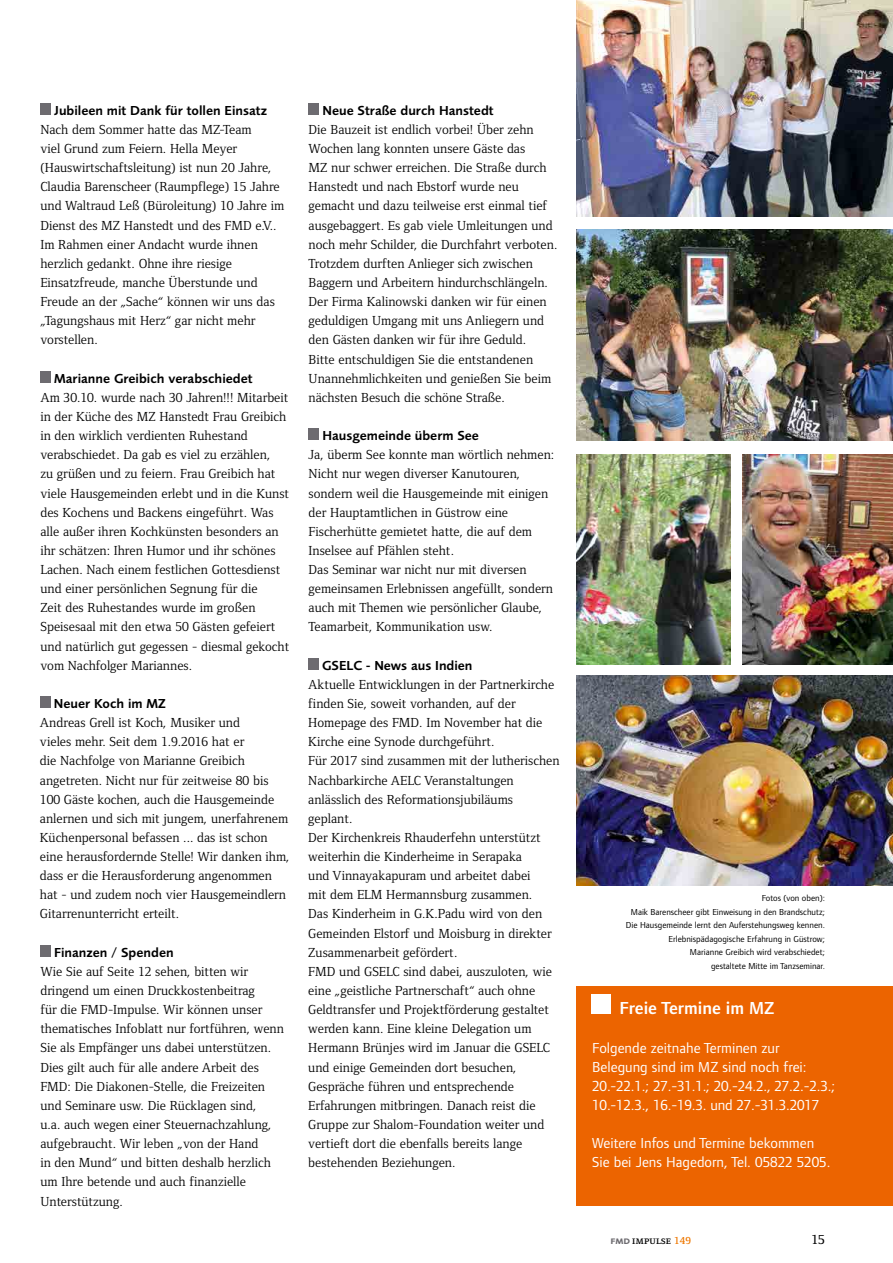
<style>
.page{position:relative;width:893px;height:1263px;background:#fff}
.page>*{position:absolute;margin:0;border:0;box-sizing:border-box;transform-origin:0 0}
.t1{font:600 18px "Foundry Form Sans";color:#fff}
.t2{font:15px/19.2px "Foundry Form Sans";color:#fff}
.t3{font:13.5px/19.2px "Foundry Form Serif";color:#000}
.t4{font:600 13.5px "Foundry Sans";color:#000}
.t5{font:500 13.5px "Foundry Form Serif";color:#000}
.t6{font:10.5px "Foundry Form Serif Demi SC";letter-spacing:.02em;color:#000}
.t7{font:9px/13.5px "Foundry Form Sans";color:#000;text-align:right}
.s1{font-family:"Foundry Sans Expert";font-weight:600;color:#6d6b70}
.s2{font-family:"Foundry Form Serif";font-weight:600;color:#e70}
</style>
<div class="page">
<div style="left:576px;top:986px;width:317px;height:219px;background:#ec6400"></div>
<div style="left:40px;top:696px;width:10px;height:12px;background:#6d6b70"></div>
<div style="left:592px;top:995px;width:19px;height:19px;background:#fff"></div>
<div style="left:309px;top:428px;width:10px;height:12px;background:#6d6b70"></div>
<div style="left:309px;top:103px;width:10px;height:12px;background:#6d6b70"></div>
<div style="left:40px;top:371px;width:11px;height:12px;background:#6d6b70"></div>
<div style="left:40px;top:945px;width:11px;height:12px;background:#6d6b70"></div>
<div style="left:308px;top:658px;width:10px;height:12px;background:#6d6b70"></div>
<div style="left:40px;top:103px;width:11px;height:12px;background:#6d6b70"></div>
<img style="left:576px;top:0;width:317px;height:216px">
<img style="left:576px;top:230px;width:317px;height:210px">
<img style="left:742px;top:454px;width:151px;height:211px">
<img style="left:576px;top:454px;width:154px;height:211px">
<img style="left:576px;top:675px;width:317px;height:210px">
<p class="t4" style="left:54px;top:102px;width:214px">Jubileen mit Dank für tollen Einsatz</p>
<p class="t3" style="left:40px;top:120px;width:245px">Nach dem Sommer hatte das MZ-Team<br>viel Grund zum Feiern. Hella Meyer (Hauswirtschaftsleitung) ist nun 20 Jahre, Claudia Barenscheer (Raumpflege) 15 Jahre und Waltraud Leß (Büroleitung) 10 Jahre im Dienst des MZ Hanstedt und des FMD e.V..<br>Im Rahmen einer Andacht wurde ihnen herzlich gedankt. Ohne ihre riesige Einsatzfreude, manche Überstunde und Freude an der „Sache“ können wir uns das „Tagungshaus mit Herz“ gar nicht mehr vorstellen.</p>
<p class="t4" style="left:54px;top:370px;width:200px">Marianne Greibich verabschiedet</p>
<p class="t3" style="left:40px;top:388px;width:250px">Am 30.10. wurde nach 30 Jahren!!! Mitarbeit in der Küche des MZ Hanstedt Frau Greibich in den wirklich verdienten Ruhestand verabschiedet. Da gab es viel zu erzählen,<br>zu grüßen und zu feiern. Frau Greibich hat viele Hausgemeinden erlebt und in die Kunst des Kochens und Backens eingeführt. Was alle außer ihren Kochkünsten besonders an ihr schätzen: Ihren Humor und ihr schönes Lachen. Nach einem festlichen Gottesdienst und einer persönlichen Segnung für die<br>Zeit des Ruhestandes wurde im großen Speisesaal mit den etwa 50 Gästen gefeiert und natürlich gut gegessen - diesmal gekocht vom Nachfolger Mariannes.</p>
<p class="t4" style="left:54px;top:696px;width:114px">Neuer Koch im MZ</p>
<p class="t3" style="left:40px;top:713px;width:251px">Andreas Grell ist Koch, Musiker und<br>vieles mehr. Seit dem 1.9.2016 hat er<br>die Nachfolge von Marianne Greibich angetreten. Nicht nur für zeitweise 80 bis 100 Gäste kochen, auch die Hausgemeinde anlernen und sich mit jungem, unerfahrenem Küchenpersonal befassen ... das ist schon eine herausfordernde Stelle! Wir danken ihm, dass er die Herausforderung angenommen hat - und zudem noch vier Hausgemeindlern Gitarrenunterricht erteilt.</p>
<p class="t4" style="left:54px;top:944px;width:121px">Finanzen / Spenden</p>
<p class="t3" style="left:40px;top:962px;width:245px">Wie Sie auf Seite 12 sehen, bitten wir dringend um einen Druckkostenbeitrag<br>für die FMD-Impulse. Wir können unser thematisches Infoblatt nur fortführen, wenn Sie als Empfänger uns dabei unterstützen.<br>Dies gilt auch für alle andere Arbeit des FMD: Die Diakonen-Stelle, die Freizeiten und Seminare usw. Die Rücklagen sind,<br>u.a. auch wegen einer Steuernachzahlung, aufgebraucht. Wir leben „von der Hand<br>in den Mund“ und bitten deshalb herzlich um Ihre betende und auch finanzielle Unterstützung.</p>
<p class="t4" style="left:322px;top:102px;width:173px">Neue Straße durch Hanstedt</p>
<p class="t3" style="left:309px;top:120px;width:250px">Die Bauzeit ist endlich vorbei! Über zehn Wochen lang konnten unsere Gäste das<br>MZ nur schwer erreichen. Die Straße durch Hanstedt und nach Ebstorf wurde neu gemacht und dazu teilweise erst einmal tief ausgebaggert. Es gab viele Umleitungen und noch mehr Schilder, die Durchfahrt verboten.<br>Trotzdem durften Anlieger sich zwischen Baggern und Arbeitern hindurchschlängeln.<br>Der Firma Kalinowski danken wir für einen geduldigen Umgang mit uns Anliegern und den Gästen danken wir für ihre Geduld.<br>Bitte entschuldigen Sie die entstandenen Unannehmlichkeiten und genießen Sie beim nächsten Besuch die schöne Straße.</p>
<p class="t4" style="left:322px;top:428px;width:158px">Hausgemeinde überm See</p>
<p class="t3" style="left:309px;top:445px;width:247px">Ja, überm See konnte man wörtlich nehmen:<br>Nicht nur wegen diverser Kanutouren, sondern weil die Hausgemeinde mit einigen der Hauptamtlichen in Güstrow eine Fischerhütte gemietet hatte, die auf dem Inselsee auf Pfählen steht.<br>Das Seminar war nicht nur mit diversen gemeinsamen Erlebnissen angefüllt, sondern auch mit Themen wie persönlicher Glaube, Teamarbeit, Kommunikation usw.</p>
<p class="t4" style="left:322px;top:657px;width:152px">GSELC - News aus Indien</p>
<p class="t3" style="left:308px;top:675px;width:253px">Aktuelle Entwicklungen in der Partnerkirche finden Sie, soweit vorhanden, auf der Homepage des FMD. Im November hat die Kirche eine Synode durchgeführt.<br>Für 2017 sind zusammen mit der lutherischen Nachbarkirche AELC Veranstaltungen anlässlich des Reformationsjubiläums geplant.<br>Der Kirchenkreis Rhauderfehn unterstützt weiterhin die Kinderheime in Serapaka<br>und Vinnayakapuram und arbeitet dabei<br>mit dem ELM Hermannsburg zusammen.<br>Das Kinderheim in G.K.Padu wird von den Gemeinden Elstorf und Moisburg in direkter Zusammenarbeit gefördert.<br>FMD und GSELC sind dabei, auszuloten, wie eine „geistliche Partnerschaft“ auch ohne Geldtransfer und Projektförderung gestaltet werden kann. Eine kleine Delegation um Hermann Brünjes wird im Januar die GSELC und einige Gemeinden dort besuchen, Gespräche führen und entsprechende Erfahrungen mitbringen. Danach reist die Gruppe zur Shalom-Foundation weiter und vertieft dort die ebenfalls bereits lange bestehenden Beziehungen.</p>
<p class="t7" style="left:626px;top:891px;width:201px">Fotos (von oben):<br>Maik Barenscheer gibt Einweisung in den Brandschutz; Die Hausgemeinde lernt den Auferstehungsweg kennen.<br>Erlebnispädagogische Erfahrung in Güstrow;<br>Marianne Greibich wird verabschiedet;<br>gestaltete Mitte im Tanzseminar.</p>
<h1 class="t1" style="left:619px;top:998px;width:157px">Freie Termine im MZ</h1>
<p class="t2" style="left:592px;top:1038px;width:244px">Folgende zeitnahe Terminen zur Belegung sind im MZ sind noch frei:<br>20.-22.1.; 27.-31.1.; 20.-24.2., 27.2.-2.3.; 10.-12.3., 16.-19.3. und 27.-31.3.2017</p>
<p class="t2" style="left:592px;top:1133px;width:240px">Weitere Infos und Termine bekommen<br>Sie bei Jens Hagedorn, Tel. 05822 5205.</p>
<p class="t6" style="left:610px;top:1234px;width:82px"><span class="s1">fmd</span> impulse <span class="s2">149</span></p>
<p class="t5" style="left:811px;top:1232px;width:15px">15</p>
</div>
